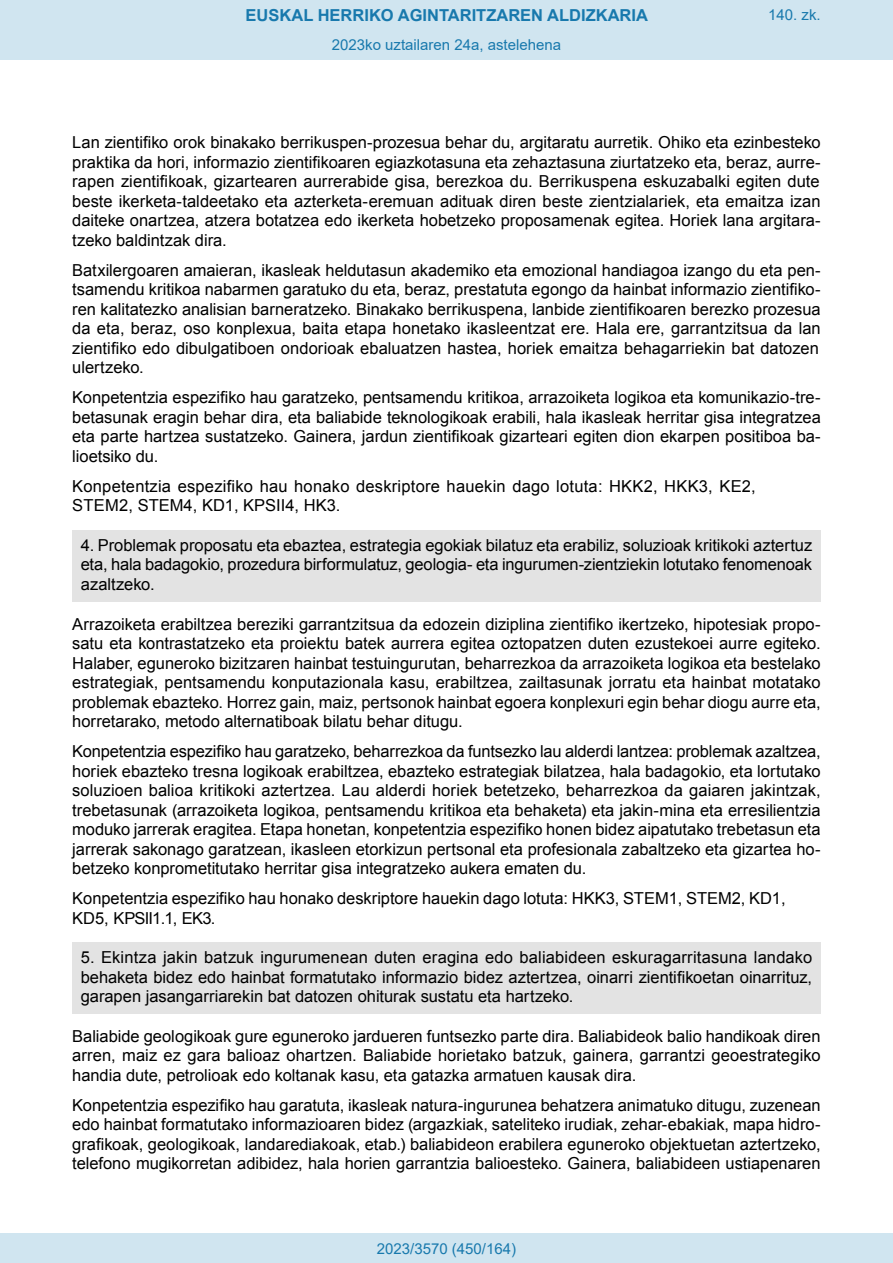
<style>
.page{position:relative;width:893px;height:1263px;background:#fff}
.page>*{position:absolute;margin:0;border:0;box-sizing:border-box;transform-origin:0 0}
.t1{font:16.5px/19.5px "Arial";color:#000;text-align:justify}
.t2{font:700 16.5px "Arial";color:#1879ad}
.Paginacion_Centro{font:15px "Arial";color:#1879ad}
</style>
<div class="page">
<div style="left:72px;top:530px;width:749px;height:72px;background:#e3e3e3"></div>
<div style="left:72px;top:943px;width:749px;height:71px;background:#e3e3e3"></div>
<div style="left:0;top:0;width:893px;height:60px;background:#d0e5f0"></div>
<div style="left:0;top:1233px;width:893px;height:30px;background:#d0e5f0"></div>
<p class="t2" style="left:246px;top:3px;width:404px">EUSKAL HERRIKO AGINTARITZAREN ALDIZKARIA</p>
<p class="Paginacion_Centro" style="left:768px;top:5px;width:54px">140. zk.</p>
<p class="Paginacion_Centro" style="left:332px;top:35px;width:231px">2023ko uztailaren 24a, astelehena</p>
<p class="t1" style="left:72px;top:133px;width:750px">Lan zientifiko orok binakako berrikuspen-prozesua behar du, argitaratu aurretik. Ohiko eta ezinbesteko praktika da hori, informazio zientifikoaren egiazkotasuna eta zehaztasuna ziurtatzeko eta, beraz, aurre&shy;rapen zientifikoak, gizartearen aurrerabide gisa, berezkoa du. Berrikuspena eskuzabalki egiten dute beste ikerketa-taldeetako eta azterketa-eremuan adituak diren beste zientzialariek, eta emaitza izan daiteke onartzea, atzera botatzea edo ikerketa hobetzeko proposamenak egitea. Horiek lana argitara&shy;tzeko baldintzak dira.</p>
<p class="t1" style="left:72px;top:260px;width:750px">Batxilergoaren amaieran, ikasleak heldutasun akademiko eta emozional handiagoa izango du eta pen&shy;tsamendu kritikoa nabarmen garatuko du eta, beraz, prestatuta egongo da hainbat informazio zientifiko&shy;ren kalitatezko analisian barneratzeko. Binakako berrikuspena, lanbide zientifikoaren berezko prozesua da eta, beraz, oso konplexua, baita etapa honetako ikasleentzat ere. Hala ere, garrantzitsua da lan zientifiko edo dibulgatiboen ondorioak ebaluatzen hastea, horiek emaitza behagarriekin bat datozen ulertzeko.</p>
<p class="t1" style="left:72px;top:388px;width:750px">Konpetentzia espezifiko hau garatzeko, pentsamendu kritikoa, arrazoiketa logikoa eta komunikazio-tre&shy;betasunak eragin behar dira, eta baliabide teknologikoak erabili, hala ikasleak herritar gisa integratzea eta parte hartzea sustatzeko. Gainera, jardun zientifikoak gizarteari egiten dion ekarpen positiboa ba&shy;lioetsiko du.</p>
<p class="t1" style="left:72px;top:476px;width:685px">Konpetentzia espezifiko hau honako deskriptore hauekin dago lotuta: HKK2, HKK3, KE2,<br>STEM2, STEM4, KD1, KPSII4, HK3.</p>
<p class="t1" style="left:81px;top:535px;width:733px">4. Problemak proposatu eta ebaztea, estrategia egokiak bilatuz eta erabiliz, soluzioak kritikoki aztertuz eta, hala badagokio, prozedura birformulatuz, geologia- eta ingurumen-zientziekin lotutako fenomenoak azaltzeko.</p>
<p class="t1" style="left:72px;top:614px;width:750px">Arrazoiketa erabiltzea bereziki garrantzitsua da edozein diziplina zientifiko ikertzeko, hipotesiak propo&shy;satu eta kontrastatzeko eta proiektu batek aurrera egitea oztopatzen duten ezustekoei aurre egiteko.<br>Halaber, eguneroko bizitzaren hainbat testuingurutan, beharrezkoa da arrazoiketa logikoa eta bestelako estrategiak, pentsamendu konputazionala kasu, erabiltzea, zailtasunak jorratu eta hainbat motatako problemak ebazteko. Horrez gain, maiz, pertsonok hainbat egoera konplexuri egin behar diogu aurre eta, horretarako, metodo alternatiboak bilatu behar ditugu.</p>
<p class="t1" style="left:72px;top:742px;width:750px">Konpetentzia espezifiko hau garatzeko, beharrezkoa da funtsezko lau alderdi lantzea: problemak azaltzea, horiek ebazteko tresna logikoak erabiltzea, ebazteko estrategiak bilatzea, hala badagokio, eta lortutako soluzioen balioa kritikoki aztertzea. Lau alderdi horiek betetzeko, beharrezkoa da gaiaren jakintzak, trebetasunak (arrazoiketa logikoa, pentsamendu kritikoa eta behaketa) eta jakin-mina eta erresilientzia moduko jarrerak eragitea. Etapa honetan, konpetentzia espezifiko honen bidez aipatutako trebetasun eta jarrerak sakonago garatzean, ikasleen etorkizun pertsonal eta profesionala zabaltzeko eta gizartea ho&shy;betzeko konprometitutako herritar gisa integratzeko aukera ematen du.</p>
<p class="t1" style="left:72px;top:889px;width:715px">Konpetentzia espezifiko hau honako deskriptore hauekin dago lotuta: HKK3, STEM1, STEM2, KD1,<br>KD5, KPSII1.1, EK3.</p>
<p class="t1" style="left:81px;top:948px;width:733px">5. Ekintza jakin batzuk ingurumenean duten eragina edo baliabideen eskuragarritasuna landako behaketa bidez edo hainbat formatutako informazio bidez aztertzea, oinarri zientifikoetan oinarrituz, garapen jasangarriarekin bat datozen ohiturak sustatu eta hartzeko.</p>
<p class="t1" style="left:72px;top:1026px;width:750px">Baliabide geologikoak gure eguneroko jardueren funtsezko parte dira. Baliabideok balio handikoak diren arren, maiz ez gara balioaz ohartzen. Baliabide horietako batzuk, gainera, garrantzi geoestrategiko handia dute, petrolioak edo koltanak kasu, eta gatazka armatuen kausak dira.</p>
<p class="t1" style="left:72px;top:1095px;width:750px">Konpetentzia espezifiko hau garatuta, ikasleak natura-ingurunea behatzera animatuko ditugu, zuzenean edo hainbat formatutako informazioaren bidez (argazkiak, sateliteko irudiak, zehar-ebakiak, mapa hidro&shy;grafikoak, geologikoak, landarediakoak, etab.) baliabideon erabilera eguneroko objektuetan aztertzeko, telefono mugikorretan adibidez, hala horien garrantzia balioesteko. Gainera, baliabideen ustiapenaren</p>
<p class="Paginacion_Centro" style="left:377px;top:1238px;width:141px">2023/3570 (450/164)</p>
</div>
